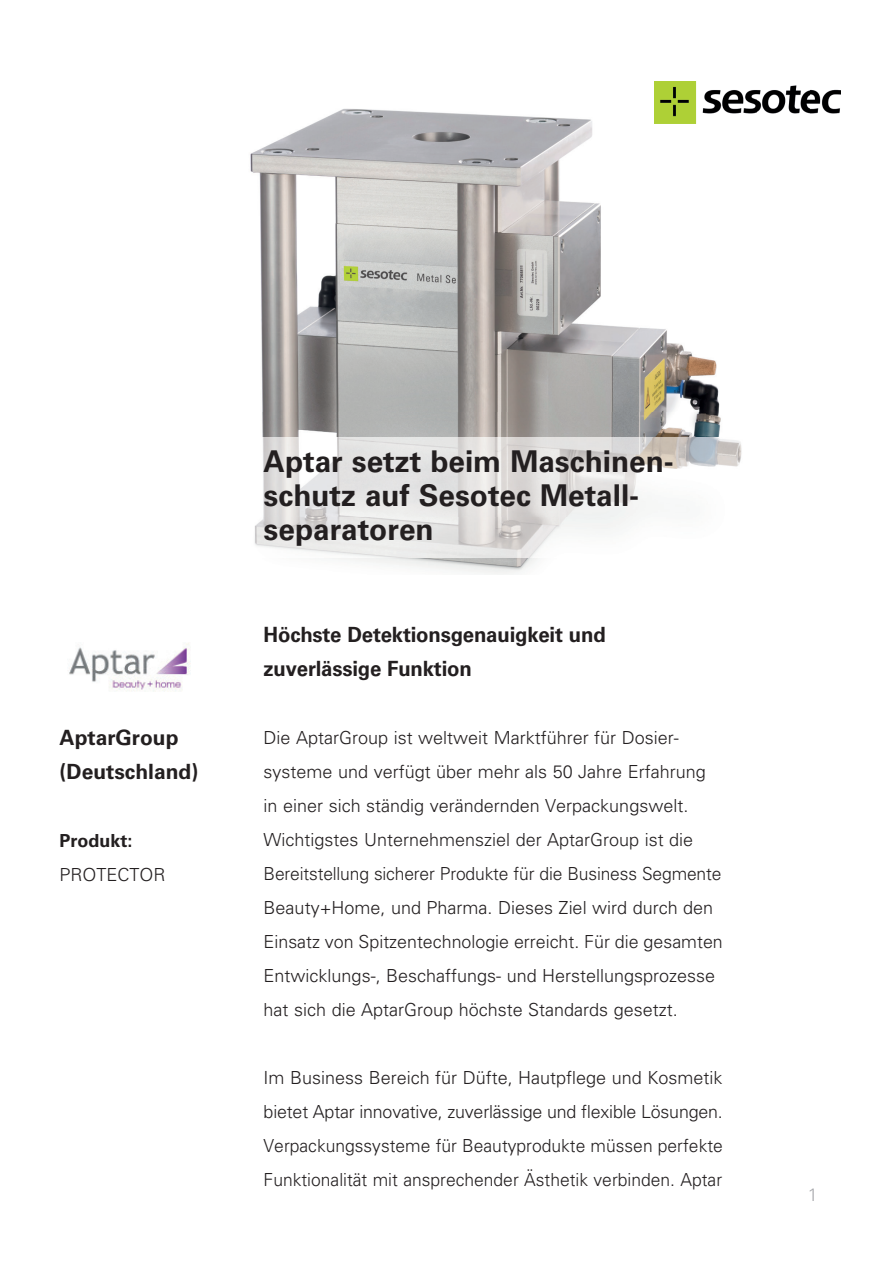
<style>
.page{position:relative;width:893px;height:1263px;background:#fff}
.page>*{position:absolute;margin:0;border:0;box-sizing:border-box;transform-origin:0 0}
.t1{font:700 30px/34px "Univers LT";color:#231f20}
.t2{font:700 21px/34px "Univers LT";letter-spacing:-.01em;color:#231f20}
.t3{font:300 18px/34px "Univers LT";color:#231f20}
.t4{font:700 18px "Univers LT";color:#231f20}
.t5{font:300 18px "Univers LT";color:#a8a9ad}
</style>
<div class="page">
<img style="left:250px;top:108px;width:471px;height:330px">
<img style="left:69px;top:643px;width:122px;height:49px">
<img style="left:641px;top:108px;width:80px;height:29px">
<img style="left:654px;top:81px;width:187px;height:42px">
<img style="left:254px;top:438px;width:488px;height:119px">
<img style="left:250px;top:412px;width:455px;height:26px">
<img style="left:332px;top:557px;width:206px;height:17px">
<p class="t2" style="left:60px;top:720px;width:140px">AptarGroup (Deutschland)</p>
<p class="t4" style="left:60px;top:830px;width:75px">Produkt:</p>
<p class="t3" style="left:60px;top:857px;width:108px">PROTECTOR</p>
<h1 class="t1" style="left:264px;top:445px;width:412px">Aptar setzt beim Maschinen&shy;schutz auf Sesotec Metall&shy;separatoren</h1>
<p class="t2" style="left:264px;top:618px;width:344px">Höchste Detektionsgenauigkeit und zuverlässige Funktion</p>
<p class="t3" style="left:264px;top:721px;width:461px">Die AptarGroup ist weltweit Marktführer für Dosier&shy;systeme und verfügt über mehr als 50 Jahre Erfahrung in einer sich ständig verändernden Verpackungswelt.<br>Wichtigstes Unternehmensziel der AptarGroup ist die Bereitstellung sicherer Produkte für die Business Segmente Beauty+Home, und Pharma. Dieses Ziel wird durch den Einsatz von Spitzentechnologie erreicht. Für die gesamten Entwicklungs-, Beschaffungs- und Herstellungsprozesse hat sich die AptarGroup höchste Standards gesetzt.</p>
<p class="t3" style="left:264px;top:1061px;width:461px;text-align:justify">Im Business Bereich für Düfte, Hautpflege und Kosmetik bietet Aptar innovative, zuverlässige und flexible Lösungen.<br>Verpackungssysteme für Beautyprodukte müssen perfekte Funktionalität mit ansprechender Ästhetik verbinden. Aptar</p>
<p class="t5" style="left:808px;top:1183px;width:12px">1</p>
</div>
